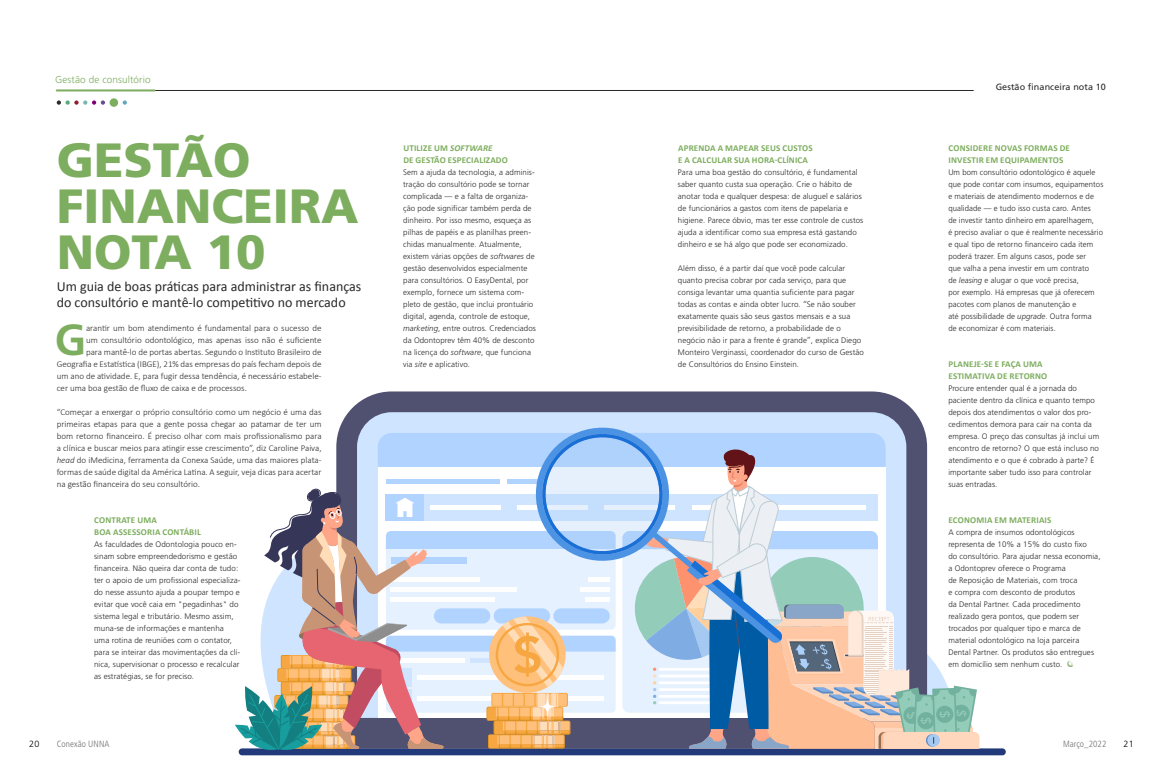
<style>
.page{position:relative;width:1163px;height:780px;background:#fff}
.page>*{position:absolute;margin:0;border:0;box-sizing:border-box;transform-origin:0 0}
.t1{font:900 48px/46px "Frutiger LT Std";color:#7dad5e}
.t2{font:700 43.4px "Frutiger LT Std";color:#7dad5e}
.t3{font:14px/16px "Calibri";color:#292929}
.t4{font:300 10px "Frutiger LT Std";letter-spacing:.01em;color:#7dad5e}
.t5{font:300 9px/12px "Calibri";color:#292929;text-align:justify}
.t6{font:700 9px/12px "Calibri";letter-spacing:.02em;color:#7dad5e}
.t7{font:9px "Frutiger LT Std";letter-spacing:.01em;color:#292929}
.t8{font:300 condensed 9px "Frutiger LT Std";letter-spacing:.01em;color:#6f6f6f}
.t9{font:300 9px "Frutiger LT Std";color:#000}
.t10{font:300 8px/12px "Frutiger LT Std";letter-spacing:.01em;color:#292929}
.s1{font-style:italic}
.s2{font-family:"Calibri";font-size:9px}
</style>
<div class="page">
<div style="left:239px;top:748px;width:766px;height:7px;background:#223a7a;border-radius:3px"></div>
<svg style="left:344px;top:391px;width:576px;height:28px;background:#5f5f7d"></svg>
<svg style="left:357px;top:412px;width:549px;height:7px;background:#c1d4f0"></svg>
<svg style="left:235px;top:419px;width:744px;height:333px"></svg>
<svg style="left:536px;top:695px;width:22px;height:22px"></svg>
<svg style="left:1067px;top:661px;width:5px;height:6px"></svg>
<div style="left:110px;top:98px;width:8px;height:9px;background:#7dad5e;border-radius:50%"></div>
<svg style="left:57px;top:100px;width:48px;height:5px"></svg>
<svg style="left:123px;top:100px;width:4px;height:5px"></svg>
<hr style="left:57px;top:90px;width:916px;height:1px;background:#292929">
<hr style="left:57px;top:89px;width:98px;height:2px;background:#7dad5e">
<p class="t4" style="left:55px;top:74px;width:97px">Gestão de consultório</p>
<h1 class="t1" style="left:57px;top:137px;width:303px">GESTÃO<br>FINANCEIRA<br>NOTA 10</h1>
<h3 class="t3" style="left:57px;top:278px;width:306px">Um guia de boas práticas para administrar as finanças do consultório e mantê-lo competitivo no mercado</h3>
<h2 class="t2" style="left:55px;top:314px;width:33px">G</h2>
<p class="t5" style="left:86px;top:321px;width:237px">arantir um bom atendimento é fundamental para o sucesso de</p>
<p class="t5" style="left:86px;top:333px;width:237px">um consultório odontológico, mas apenas isso não é suficiente</p>
<p class="t5" style="left:86px;top:345px;width:237px">para mantê-lo de portas abertas. Segundo o Instituto Brasileiro de</p>
<p class="t5" style="left:57px;top:357px;width:266px">Geografia e Estatística (IBGE), 21% das empresas do país fecham depois de</p>
<p class="t5" style="left:57px;top:369px;width:266px">um ano de atividade. E, para fugir dessa tendência, é necessário estabele-</p>
<p class="t5" style="left:57px;top:381px;width:192px">cer uma boa gestão de fluxo de caixa e de processos.</p>
<p class="t5" style="left:57px;top:405px;width:266px">“Começar a enxergar o próprio consultório como um negócio é uma das primeiras etapas para que a gente possa chegar ao patamar de ter um bom retorno financeiro. É preciso olhar com mais profissionalismo para a clínica e buscar meios para atingir esse crescimento”, diz Caroline Paiva, <span class="s1">head</span> do iMedicina, ferramenta da Conexa Saúde, uma das maiores plata&shy;formas de saúde digital da América Latina. A seguir, veja dicas para acertar na gestão financeira do seu consultório.</p>
<p class="t6" style="left:94px;top:514px;width:108px">CONTRATE UMA<br>BOA ASSESSORIA CONTÁBIL</p>
<p class="t10" style="left:94px;top:538px;width:148px">As faculdades de Odontologia pouco en&shy;sinam sobre empreendedorismo e gestão financeira. Não queira dar conta de tudo: ter o apoio de um profissional especializa&shy;do nesse assunto ajuda a poupar tempo e evitar que você caia em "pegadinhas" do sistema legal e tributário. Mesmo assim, muna-se de informações e mantenha uma rotina de reuniões com o contator, para se inteirar das movimentações da clí&shy;nica, supervisionar o processo e recalcular as estratégias, se for preciso.</p>
<p class="t6" style="left:403px;top:142px;width:106px">UTILIZE UM <span class="s1">SOFTWARE<br></span>DE GESTÃO ESPECIALIZADO</p>
<p class="t10" style="left:403px;top:166px;width:134px">Sem a ajuda da tecnologia, a adminis&shy;tração do consultório pode se tornar complicada — e a falta de organiza&shy;ção pode significar também perda de dinheiro. Por isso mesmo, esqueça as pilhas de papéis e as planilhas preen&shy;chidas manualmente. Atualmente, existem várias opções de <span class="s1">softwares</span> de gestão desenvolvidos especialmente para consultórios. O EasyDental, por exemplo, fornece um sistema com&shy;pleto de gestão, que inclui prontuário digital, agenda, controle de estoque, <span class="s1">marketing</span>, entre outros. Credenciados da Odontoprev têm 40% de desconto na licença do <span class="s1">software</span>, que funciona via <span class="s1">site</span> e aplicativo.</p>
<p class="t6" style="left:678px;top:142px;width:136px">APRENDA A MAPEAR SEUS CUSTOS<br>E A CALCULAR SUA HORA-CLÍNICA</p>
<p class="t10" style="left:677px;top:166px;width:187px">Para uma boa gestão do consultório, é fundamental saber quanto custa sua operação. Crie o hábito de anotar toda e qualquer despesa: de aluguel e salários de funcionários a gastos com itens de papelaria e higiene. Parece óbvio, mas ter esse controle de custos ajuda a identificar como sua empresa está gastando dinheiro e se há algo que pode ser economizado.</p>
<p class="t10" style="left:677px;top:262px;width:187px">Além disso, é a partir daí que você pode calcular quanto precisa cobrar por cada serviço, para que consiga levantar uma quantia suficiente para pagar todas as contas e ainda obter lucro. <span class="s2">“</span>Se não souber exatamente quais são seus gastos mensais e a sua previsibilidade de retorno, a probabilidade de o negócio não ir para a frente é grande<span class="s2">”</span>, explica Diego Monteiro Verginassi, coordenador do curso de Gestão de Consultórios do Ensino Einstein.</p>
<p class="t7" style="left:995px;top:82px;width:112px">Gestão financeira nota 10</p>
<p class="t6" style="left:948px;top:142px;width:123px">CONSIDERE NOVAS FORMAS DE<br>INVESTIR EM EQUIPAMENTOS</p>
<p class="t10" style="left:948px;top:166px;width:156px">Um bom consultório odontológico é aquele que pode contar com insumos, equipamentos e materiais de atendimento modernos e de qualidade — e tudo isso custa caro. Antes<br>de investir tanto dinheiro em aparelhagem,<br>é preciso avaliar o que é realmente necessário e qual tipo de retorno financeiro cada item poderá trazer. Em alguns casos, pode ser<br>que valha a pena investir em um contrato<br>de <span class="s1">leasing</span> e alugar o que você precisa,<br>por exemplo. Há empresas que já oferecem pacotes com planos de manutenção e<br>até possibilidade de <span class="s1">upgrade</span>. Outra forma<br>de economizar é com materiais.</p>
<p class="t6" style="left:948px;top:358px;width:100px">PLANEJE-SE E FAÇA UMA<br>ESTIMATIVA DE RETORNO</p>
<p class="t10" style="left:948px;top:382px;width:152px">Procure entender qual é a jornada do paciente dentro da clínica e quanto tempo depois dos atendimentos o valor dos pro&shy;cedimentos demora para cair na conta da empresa. O preço das consultas já inclui um encontro de retorno? O que está incluso no atendimento e o que é cobrado à parte? É importante saber tudo isso para controlar suas entradas.</p>
<p class="t6" style="left:948px;top:514px;width:104px">ECONOMIA EM MATERIAIS</p>
<p class="t10" style="left:948px;top:526px;width:154px">A compra de insumos odontológicos representa de 10% a 15% do custo fixo<br>do consultório. Para ajudar nessa economia, a Odontoprev oferece o Programa<br>de Reposição de Materiais, com troca<br>e compra com desconto de produtos<br>da Dental Partner. Cada procedimento realizado gera pontos, que podem ser trocados por qualquer tipo e marca de material odontológico na loja parceira Dental Partner. Os produtos são entregues em domicílio sem nenhum custo.</p>
<p class="t9" style="left:29px;top:738px;width:12px">20</p>
<p class="t8" style="left:57px;top:738px;width:54px">Conexão UNNA</p>
<p class="t8" style="left:1062px;top:738px;width:45px">Março_2022</p>
<p class="t9" style="left:1123px;top:738px;width:12px">21</p>
</div>
